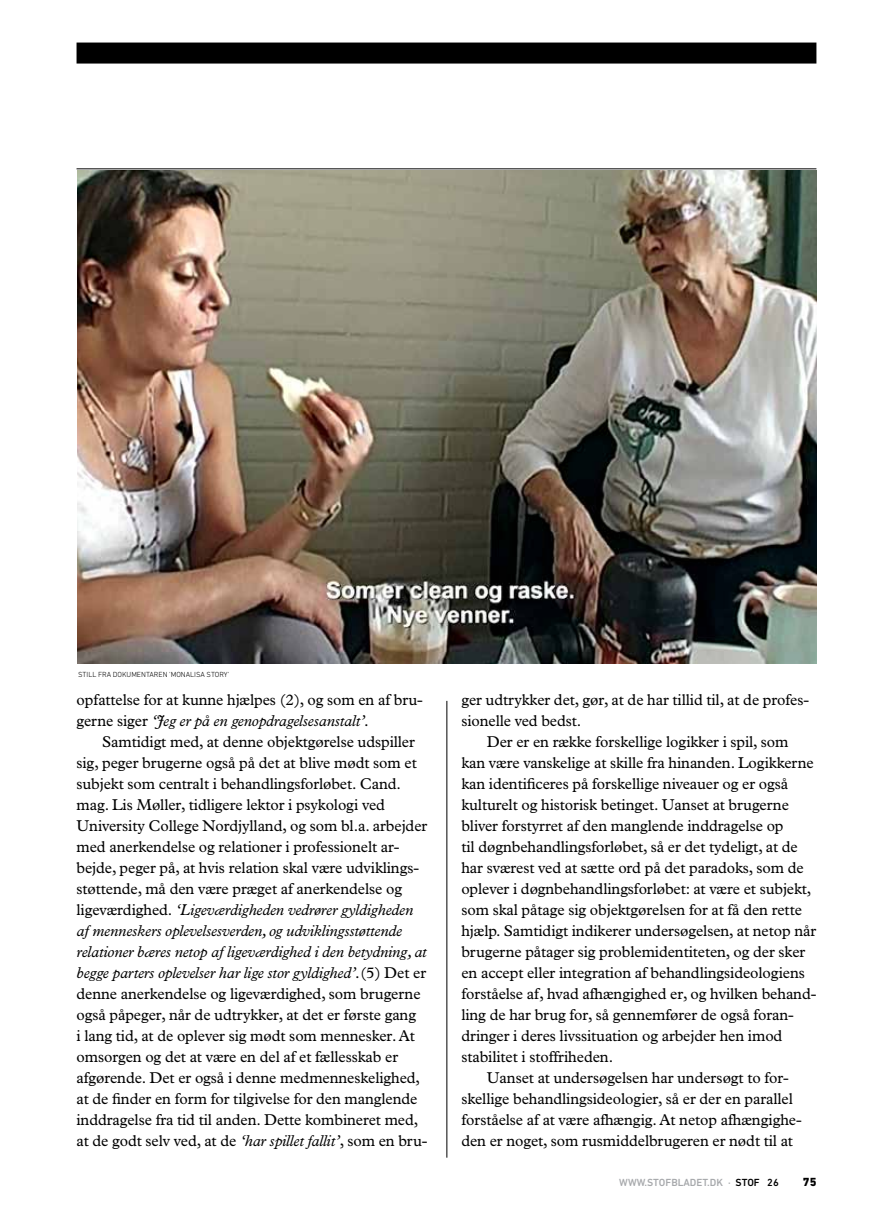
<style>
.page{position:relative;width:893px;height:1221px;background:#fff}
.page>*{position:absolute;margin:0;border:0;box-sizing:border-box;transform-origin:0 0}
.t1{font:15.75px/21px "Plantin";letter-spacing:-.005em;color:#000}
.t2{font:800 12px "DIN Next LT Pro";color:#000}
.t3{font:500 10.5px "DIN Next LT Pro";color:#a7a9ac}
.t4{font:300 7.5px "DIN Next LT Pro";color:#000}
.s1{font-style:italic}
.s2{color:#000}
</style>
<div class="page">
<div style="left:77px;top:43px;width:739px;height:21px;background:#000"></div>
<hr style="left:77px;top:168px;width:739px;height:1px;background:#000">
<hr style="left:446px;top:700px;width:1px;height:457px;background:#000">
<img style="left:77px;top:170px;width:739px;height:493px">
<p class="t4" style="left:78px;top:670px;width:152px">STILL FRA DOKUMENTAREN 'MONALISA STORY'</p>
<p class="t1" style="left:77px;top:688px;width:348px">opfattelse for at kunne hjælpes (2), og som en af bru&shy;gerne siger <span class="s1">‘Jeg er på en genopdragelsesanstalt’.</span></p>
<p class="t1" style="left:77px;top:730px;width:352px;text-indent:26px">Samtidigt med, at denne objektgørelse udspiller sig, peger brugerne også på det at blive mødt som et subjekt som centralt i behandlingsforløbet. Cand. mag. Lis Møller, tidligere lektor i psykologi ved University College Nordjylland, og som bl.a. arbejder med anerkendelse og relationer i professionelt ar&shy;bejde, peger på, at hvis relation skal være udviklings&shy;støttende, må den være præget af anerkendelse og ligeværdighed. <span class="s1">‘Ligeværdigheden vedrører gyldigheden af menneskers oplevelsesverden, og udviklingsstøttende relationer bæres netop af ligeværdighed i den betydning, at begge parters oplevelser har lige stor gyldighed’.</span>(5) Det er denne anerkendelse og ligeværdighed, som brugerne også påpeger, når de udtrykker, at det er første gang<br>i lang tid, at de oplever sig mødt som mennesker. At omsorgen og det at være en del af et fællesskab er afgørende. Det er også i denne medmenneskelighed, at de finder en form for tilgivelse for den manglende inddragelse fra tid til anden. Dette kombineret med, at de godt selv ved, at de <span class="s1">‘har spillet fallit’</span>, som en bru-</p>
<p class="t1" style="left:461px;top:688px;width:349px">ger udtrykker det, gør, at de har tillid til, at de profes&shy;sionelle ved bedst.</p>
<p class="t1" style="left:487px;top:730px;width:303px">Der er en række forskellige logikker i spil, som</p>
<p class="t1" style="left:461px;top:751px;width:354px">kan være vanskelige at skille fra hinanden. Logikkerne</p>
<p class="t1" style="left:461px;top:772px;width:328px">kan identificeres på forskellige niveauer og er også</p>
<p class="t1" style="left:461px;top:793px;width:329px">kulturelt og historisk betinget. Uanset at brugerne</p>
<p class="t1" style="left:461px;top:814px;width:324px">bliver forstyrret af den manglende inddragelse op</p>
<p class="t1" style="left:461px;top:835px;width:338px">til døgnbehandlingsforløbet, så er det tydeligt, at de</p>
<p class="t1" style="left:461px;top:856px;width:344px">har sværest ved at sætte ord på det paradoks, som de</p>
<p class="t1" style="left:461px;top:877px;width:352px">oplever i døgnbehandlingsforløbet: at være et subjekt,</p>
<p class="t1" style="left:461px;top:898px;width:342px">som skal påtage sig objektgørelsen for at få den rette</p>
<p class="t1" style="left:461px;top:919px;width:356px">hjælp. Samtidigt indikerer undersøgelsen, at netop når</p>
<p class="t1" style="left:461px;top:940px;width:345px">brugerne påtager sig problemidentiteten, og der sker</p>
<p class="t1" style="left:461px;top:961px;width:345px">en accept eller integration af behandlingsideologiens</p>
<p class="t1" style="left:461px;top:982px;width:357px">forståelse af, hvad afhængighed er, og hvilken behand-</p>
<p class="t1" style="left:461px;top:1003px;width:334px">ling de har brug for, så gennemfører de også foran-</p>
<p class="t1" style="left:461px;top:1024px;width:323px">dringer i deres livssituation og arbejder hen imod</p>
<p class="t1" style="left:461px;top:1045px;width:153px">stabilitet i stoffriheden.</p>
<p class="t1" style="left:487px;top:1066px;width:303px">Uanset at undersøgelsen har undersøgt to for-</p>
<p class="t1" style="left:461px;top:1087px;width:333px">skellige behandlingsideologier, så er der en parallel</p>
<p class="t1" style="left:461px;top:1108px;width:342px">forståelse af at være afhængig. At netop afhængighe-</p>
<p class="t1" style="left:461px;top:1129px;width:333px">den er noget, som rusmiddelbrugeren er nødt til at</p>
<p class="t3" style="left:619px;top:1175px;width:161px">WWW.STOFBLADET.DK · <span class="s2">STOF 26</span></p>
<p class="t2" style="left:803px;top:1174px;width:15px">75</p>
</div>
